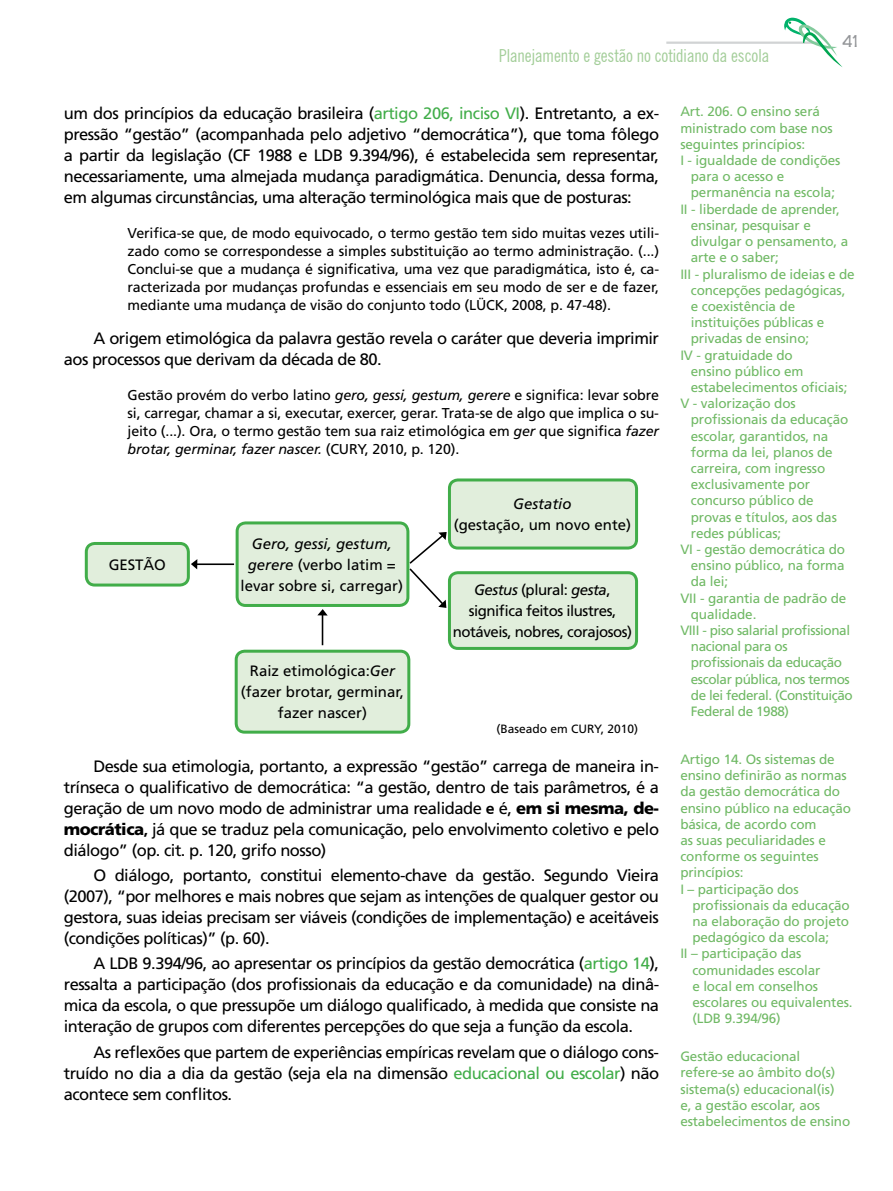
<style>
.page{position:relative;width:893px;height:1191px;background:#fff}
.page>*{position:absolute;margin:0;border:0;box-sizing:border-box;transform-origin:0 0}
.t1{font:condensed 18px "News Gothic BT";color:#a4ce9a}
.t2{font:18px "Teen";color:#939598}
.t3{font:16.5px/21px "Frutiger";letter-spacing:-.03em;color:#000;text-align:justify}
.t4{font:15px/21px "Frutiger";color:#000;text-align:center}
.t5{font:15px/21px "Frutiger";letter-spacing:-.03em;color:#000;text-align:center}
.t6{font:italic 15px "Frutiger";color:#000}
.t7{font:14.25px/18px "Frutiger";letter-spacing:-.01em;color:#000;text-align:justify}
.t8{font:13.5px/16.2px "Frutiger";letter-spacing:-.01em;color:#70b965}
.t9{font:13.5px "Frutiger";letter-spacing:-.03em;color:#70b965}
.t10{font:12px "Frutiger";color:#000}
.s1{color:#41ad49}
.s2{font-style:italic}
.s3{font-weight:700}
.s4{font-weight:900}
</style>
<div class="page">
<hr style="left:666px;top:42px;width:155px;height:2px;background:#d1d3d4">
<svg style="left:782px;top:18px;width:61px;height:49px"></svg>
<div style="left:86px;top:543px;width:102px;height:42px;background:#e1eedc;border-radius:9px"></div>
<div style="left:85px;top:542px;width:105px;height:44px;border:3px solid #41ad49;border-radius:9px"></div>
<div style="left:237px;top:523px;width:171px;height:82px;background:#e1eedc;border-radius:9px"></div>
<div style="left:236px;top:521px;width:173px;height:86px;border:3px solid #41ad49;border-radius:9px"></div>
<div style="left:236px;top:651px;width:173px;height:81px;background:#e1eedc;border-radius:9px"></div>
<div style="left:235px;top:649px;width:175px;height:84px;border:3px solid #41ad49;border-radius:9px"></div>
<div style="left:449px;top:480px;width:188px;height:68px;background:#e1eedc;border-radius:9px"></div>
<div style="left:448px;top:478px;width:190px;height:71px;border:3px solid #41ad49;border-radius:9px"></div>
<div style="left:449px;top:572px;width:188px;height:76px;background:#e1eedc;border-radius:9px"></div>
<div style="left:448px;top:571px;width:190px;height:79px;border:3px solid #41ad49;border-radius:9px"></div>
<svg style="left:191px;top:559px;width:6px;height:10px"></svg>
<hr style="left:195px;top:563px;width:39px;height:2px;background:#000">
<svg style="left:317px;top:609px;width:11px;height:6px"></svg>
<hr style="left:322px;top:613px;width:1px;height:32px;background:#000">
<svg style="left:408px;top:532px;width:39px;height:76px"></svg>
<p class="t1" style="left:499px;top:44px;width:272px">Planejamento e gestão no cotidiano da escola</p>
<p class="t2" style="left:842px;top:30px;width:17px">41</p>
<p class="t3" style="left:64px;top:103px;width:597px">um dos princípios da educação brasileira (<span class="s1">artigo 206, inciso VI</span>). Entretanto, a ex&shy;pressão “gestão” (acompanhada pelo adjetivo “democrática”), que toma fôlego a partir da legislação (CF 1988 e LDB 9.394/96), é estabelecida sem representar, necessariamente, uma almejada mudança paradigmática. Denuncia, dessa forma, em algumas circunstâncias, uma alteração terminológica mais que de posturas:</p>
<p class="t7" style="left:128px;top:224px;width:533px">Verifica-se que, de modo equivocado, o termo gestão tem sido muitas vezes utili&shy;zado como se correspondesse a simples substituição ao termo administração. (...)<br>Conclui-se que a mudança é significativa, uma vez que paradigmática, isto é, ca&shy;racterizada por mudanças profundas e essenciais em seu modo de ser e de fazer, mediante uma mudança de visão do conjunto todo (LÜCK, 2008, p. 47-48).</p>
<p class="t3" style="left:64px;top:327px;width:597px;text-indent:30px">A origem etimológica da palavra gestão revela o caráter que deveria imprimir aos processos que derivam da década de 80.</p>
<p class="t7" style="left:128px;top:386px;width:533px">Gestão provém do verbo latino <span class="s2">gero, gessi, gestum, gerere</span> e significa: levar sobre si, carregar, chamar a si, executar, exercer, gerar. Trata-se de algo que implica o su&shy;jeito (...). Ora, o termo gestão tem sua raiz etimológica em <span class="s2">ger</span> que significa <span class="s2">fazer brotar, germinar, fazer nascer.</span> (CURY, 2010, p. 120).</p>
<p class="t4" style="left:109px;top:554px;width:58px">GESTÃO</p>
<p class="t4" style="left:241px;top:533px;width:164px"><span class="s2">Gero, gessi, gestum, gerere</span> (verbo latim = levar sobre si, carregar)</p>
<p class="t4" style="left:241px;top:660px;width:165px">Raiz etimológica:<span class="s2">Ger </span>(fazer brotar, germinar, fazer nascer)</p>
<p class="t6" style="left:513px;top:495px;width:60px">Gestatio</p>
<p class="t4" style="left:454px;top:514px;width:179px">(gestação, um novo ente)</p>
<p class="t5" style="left:453px;top:579px;width:181px"><span class="s2">Gestus</span> (plural: <span class="s2">gesta</span>, significa feitos ilustres, notáveis, nobres, corajosos)</p>
<p class="t10" style="left:496px;top:721px;width:143px">(Baseado em CURY, 2010)</p>
<p class="t3" style="left:64px;top:755px;width:597px;text-indent:30px">Desde sua etimologia, portanto, a expressão “gestão” carrega de maneira in&shy;trínseca o qualificativo de democrática: “a gestão, dentro de tais parâmetros, é a geração de um novo modo de administrar uma realidade <span class="s3">e</span> é, <span class="s4">em si mesma, de&shy;mocrática</span><span class="s3">,</span> já que se traduz pela comunicação, pelo envolvimento coletivo e pelo diálogo” (op. cit. p. 120, grifo nosso)</p>
<p class="t3" style="left:64px;top:864px;width:597px;text-indent:30px">O diálogo, portanto, constitui elemento-chave da gestão. Segundo Vieira (2007), “por melhores e mais nobres que sejam as intenções de qualquer gestor ou gestora, suas ideias precisam ser viáveis (condições de implementação) e aceitáveis (condições políticas)” (p. 60).</p>
<p class="t3" style="left:64px;top:953px;width:597px;text-indent:30px">A LDB 9.394/96, ao apresentar os princípios da gestão democrática (<span class="s1">artigo 14</span>), ressalta a participação (dos profissionais da educação e da comunidade) na dinâ&shy;mica da escola, o que pressupõe um diálogo qualificado, à medida que consiste na interação de grupos com diferentes percepções do que seja a função da escola.</p>
<p class="t3" style="left:64px;top:1041px;width:597px;text-indent:30px">As reflexões que partem de experiências empíricas revelam que o diálogo cons&shy;truído no dia a dia da gestão (seja ela na dimensão <span class="s1">educacional ou escolar</span>) não acontece sem conflitos.</p>
<p class="t8" style="left:680px;top:104px;width:141px">Art. 206. O ensino será</p>
<p class="t8" style="left:680px;top:120px;width:154px">ministrado com base nos</p>
<p class="t8" style="left:680px;top:136px;width:126px">seguintes princípios:</p>
<p class="t8" style="left:680px;top:152px;width:162px">I - igualdade de condições</p>
<p class="t8" style="left:691px;top:169px;width:95px">para o acesso e</p>
<p class="t8" style="left:691px;top:185px;width:146px">permanência na escola;</p>
<p class="t8" style="left:680px;top:201px;width:161px">II - liberdade de aprender,</p>
<p class="t8" style="left:691px;top:217px;width:121px">ensinar, pesquisar e</p>
<p class="t8" style="left:691px;top:233px;width:159px">divulgar o pensamento, a</p>
<p class="t8" style="left:691px;top:250px;width:90px">arte e o saber;</p>
<p class="t8" style="left:680px;top:266px;width:176px">III - pluralismo de ideias e de</p>
<p class="t8" style="left:691px;top:282px;width:156px">concepções pedagógicas,</p>
<p class="t8" style="left:691px;top:298px;width:106px">e coexistência de</p>
<p class="t8" style="left:691px;top:314px;width:135px">instituições públicas e</p>
<p class="t8" style="left:691px;top:331px;width:120px">privadas de ensino;</p>
<p class="t8" style="left:680px;top:347px;width:114px">IV - gratuidade do</p>
<p class="t8" style="left:691px;top:363px;width:114px">ensino público em</p>
<p class="t8" style="left:691px;top:379px;width:158px">estabelecimentos oficiais;</p>
<p class="t8" style="left:680px;top:395px;width:117px">V - valorização dos</p>
<p class="t8" style="left:691px;top:412px;width:159px">profissionais da educação</p>
<p class="t8" style="left:691px;top:428px;width:139px">escolar, garantidos, na</p>
<p class="t8" style="left:691px;top:444px;width:143px">forma da lei, planos de</p>
<p class="t8" style="left:691px;top:460px;width:136px">carreira, com ingresso</p>
<p class="t8" style="left:691px;top:476px;width:121px">exclusivamente por</p>
<p class="t8" style="left:691px;top:493px;width:124px">concurso público de</p>
<p class="t8" style="left:691px;top:509px;width:148px">provas e títulos, aos das</p>
<p class="t8" style="left:691px;top:525px;width:92px">redes públicas;</p>
<p class="t8" style="left:680px;top:541px;width:166px">VI - gestão democrática do</p>
<p class="t8" style="left:691px;top:557px;width:155px">ensino público, na forma</p>
<p class="t8" style="left:691px;top:574px;width:39px">da lei;</p>
<p class="t8" style="left:680px;top:590px;width:168px">VII - garantia de padrão de</p>
<p class="t8" style="left:691px;top:606px;width:67px">qualidade.</p>
<p class="t9" style="left:680px;top:622px;width:171px">VIII - piso salarial profissional</p>
<p class="t9" style="left:691px;top:638px;width:98px">nacional para os</p>
<p class="t9" style="left:691px;top:655px;width:153px">profissionais da educação</p>
<p class="t9" style="left:691px;top:671px;width:161px">escolar pública, nos termos</p>
<p class="t9" style="left:691px;top:687px;width:163px">de lei federal. (Constituição</p>
<p class="t9" style="left:691px;top:703px;width:100px">Federal de 1988)</p>
<p class="t8" style="left:680px;top:751px;width:172px">Artigo 14. Os sistemas de ensino definirão as normas da gestão democrática do ensino público na educação básica, de acordo com<br>as suas peculiaridades e conforme os seguintes princípios:<br>I – participação dos</p>
<p class="t8" style="left:692px;top:897px;width:159px">profissionais da educação</p>
<p class="t8" style="left:692px;top:913px;width:158px">na elaboração do projeto</p>
<p class="t8" style="left:692px;top:929px;width:138px">pedagógico da escola;</p>
<p class="t8" style="left:680px;top:945px;width:123px">II – participação das</p>
<p class="t8" style="left:692px;top:962px;width:130px">comunidades escolar</p>
<p class="t8" style="left:692px;top:978px;width:127px">e local em conselhos</p>
<p class="t8" style="left:692px;top:994px;width:162px">escolares ou equivalentes.</p>
<p class="t8" style="left:692px;top:1010px;width:90px">(LDB 9.394/96)</p>
<p class="t8" style="left:680px;top:1048px;width:171px">Gestão educacional refere-se ao âmbito do(s) sistema(s) educacional(is)<br>e, a gestão escolar, aos estabelecimentos de ensino</p>
</div>
